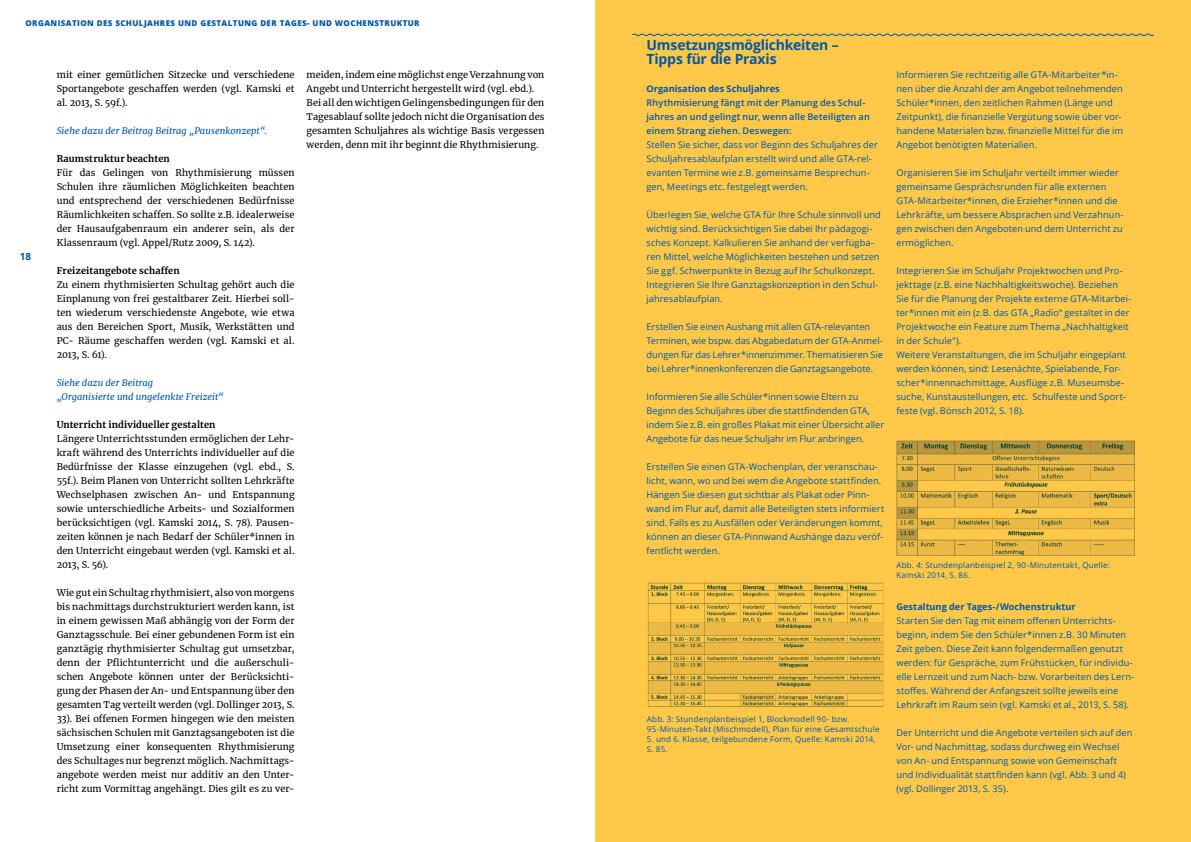
<style>
.page{position:relative;width:1191px;height:842px;background:#fff}
.page>*{position:absolute;margin:0;border:0;box-sizing:border-box;transform-origin:0 0}
.t1{font:700 14px/14px "Open Sans";letter-spacing:-.01em;color:#0057a8}
.t2{font:700 10px "Open Sans";color:#0057a8}
.t3{font:9.2px/14px "Open Sans";letter-spacing:.01em;color:#0057a8}
.t4{font:9.2px/14px "Merriweather";letter-spacing:.01em;color:#000;text-align:justify}
.t5{font:600 9.2px/14px "Open Sans";letter-spacing:.01em;color:#0057a8}
.t6{font:italic 9.2px/14px "Merriweather";letter-spacing:.005em;color:#0057a8}
.t7{font:700 9.2px "Merriweather";letter-spacing:.015em;color:#000}
.t8{font:700 9.2px "Open Sans";color:#0057a8}
.t9{font:8px/10px "Open Sans";letter-spacing:.025em;color:#0057a8}
.t10{font:800 8px "Open Sans";letter-spacing:.05em;color:#0057a8}
</style>
<div class="page">
<div style="left:595px;top:0;width:596px;height:842px;background:#ffc848"></div>
<svg style="left:632px;top:33px;width:522px;height:3px"></svg>
<img style="left:648px;top:582px;width:236px;height:125px">
<img style="left:896px;top:440px;width:238px;height:115px">
<p class="t10" style="left:26px;top:17px;width:396px">ORGANISATION DES SCHULJAHRES UND GESTALTUNG DER TAGES- UND WOCHENSTRUKTUR</p>
<p class="t2" style="left:20px;top:249px;width:13px">18</p>
<p class="t4" style="left:57px;top:67px;width:239px">mit einer gemütlichen Sitzecke und verschiedene Sportangebote geschaffen werden (vgl. Kamski et al. 2013, S. 59f.).</p>
<p class="t6" style="left:57px;top:123px;width:212px">Siehe dazu der Beitrag Beitrag „Pausenkonzept“.</p>
<p class="t7" style="left:57px;top:152px;width:115px">Raumstruktur beachten</p>
<p class="t4" style="left:57px;top:165px;width:239px">Für das Gelingen von Rhythmisierung müssen Schulen ihre räumlichen Möglichkeiten beachten und entsprechend der verschiedenen Bedürfnisse Räumlichkeiten schaffen. So sollte z.B. idealerweise der Hausaufgabenraum ein anderer sein, als der Klassenraum (vgl. Appel/Rutz 2009, S. 142).</p>
<p class="t7" style="left:57px;top:264px;width:124px">Freizeitangebote schaffen</p>
<p class="t4" style="left:57px;top:277px;width:239px">Zu einem rhythmisierten Schultag gehört auch die Einplanung von frei gestaltbarer Zeit. Hierbei soll&shy;ten wiederum verschiedenste Angebote, wie etwa aus den Bereichen Sport, Musik, Werkstätten und PC- Räume geschaffen werden (vgl. Kamski et al.<br>2013, S. 61).</p>
<p class="t6" style="left:57px;top:375px;width:169px">Siehe dazu der Beitrag<br>„Organisierte und ungelenkte Freizeit“</p>
<p class="t7" style="left:57px;top:418px;width:160px">Unterricht individueller gestalten</p>
<p class="t4" style="left:57px;top:431px;width:239px">Längere Unterrichtsstunden ermöglichen der Lehr&shy;kraft während des Unterrichts individueller auf die Bedürfnisse der Klasse einzugehen (vgl. ebd., S.<br>55f.). Beim Planen von Unterricht sollten Lehrkräfte Wechselphasen zwischen An- und Entspannung sowie unterschiedliche Arbeits- und Sozialformen berücksichtigen (vgl. Kamski 2014, S. 78). Pausen&shy;zeiten können je nach Bedarf der Schüler*innen in den Unterricht eingebaut werden (vgl. Kamski et al.<br>2013, S. 56).</p>
<p class="t4" style="left:57px;top:585px;width:239px">Wie gut ein Schultag rhythmisiert, also von morgens bis nachmittags durchstrukturiert werden kann, ist in einem gewissen Maß abhängig von der Form der Ganztagsschule. Bei einer gebundenen Form ist ein ganztägig rhythmisierter Schultag gut umsetzbar, denn der Pflichtunterricht und die außerschuli&shy;schen Angebote können unter der Berücksichti&shy;gung der Phasen der An- und Entspannung über den gesamten Tag verteilt werden (vgl. Dollinger 2013, S.<br>33). Bei offenen Formen hingegen wie den meisten sächsischen Schulen mit Ganztagsangeboten ist die Umsetzung einer konsequenten Rhythmisierung des Schultages nur begrenzt möglich. Nachmittags&shy;angebote werden meist nur additiv an den Unter&shy;richt zum Vormittag angehängt. Dies gilt es zu ver-</p>
<p class="t4" style="left:306px;top:67px;width:239px;text-align:left">meiden, indem eine möglichst enge Verzahnung von Angebt und Unterricht hergestellt wird (vgl. ebd.).<br>Bei all den wichtigen Gelingensbedingungen für den Tagesablauf sollte jedoch nicht die Organisation des gesamten Schuljahres als wichtige Basis vergessen werden, denn mit ihr beginnt die Rhythmisierung.</p>
<h1 class="t1" style="left:646px;top:38px;width:194px">Umsetzungsmöglichkeiten –<br>Tipps für die Praxis</h1>
<p class="t8" style="left:646px;top:82px;width:135px">Organisation des Schuljahres</p>
<p class="t5" style="left:646px;top:95px;width:225px">Rhythmisierung fängt mit der Planung des Schul&shy;jahres an und gelingt nur, wenn alle Beteiligten an einem Strang ziehen. Deswegen:</p>
<p class="t3" style="left:646px;top:137px;width:233px">Stellen Sie sicher, dass vor Beginn des Schuljahres der Schuljahresablaufplan erstellt wird und alle GTA-rel&shy;evanten Termine wie z.B. gemeinsame Besprechun&shy;gen, Meetings etc. festgelegt werden.</p>
<p class="t3" style="left:646px;top:207px;width:236px">Überlegen Sie, welche GTA für Ihre Schule sinnvoll und wichtig sind. Berücksichtigen Sie dabei Ihr pädagogi&shy;sches Konzept. Kalkulieren Sie anhand der verfügba&shy;ren Mittel, welche Möglichkeiten bestehen und setzen Sie ggf. Schwerpunkte in Bezug auf Ihr Schulkonzept.<br>Integrieren Sie Ihre Ganztagskonzeption in den Schul&shy;jahresablaufplan.</p>
<p class="t3" style="left:646px;top:319px;width:238px">Erstellen Sie einen Aushang mit allen GTA-relevanten Terminen, wie bspw. das Abgabedatum der GTA-Anmel&shy;dungen für das Lehrer*innenzimmer. Thematisieren Sie bei Lehrer*innenkonferenzen die Ganztagsangebote.</p>
<p class="t3" style="left:646px;top:389px;width:239px">Informieren Sie alle Schüler*innen sowie Eltern zu Beginn des Schuljahres über die stattfindenden GTA, indem Sie z.B. ein großes Plakat mit einer Übersicht aller Angebote für das neue Schuljahr im Flur anbringen.</p>
<p class="t3" style="left:646px;top:459px;width:239px">Erstellen Sie einen GTA-Wochenplan, der veranschau&shy;licht, wann, wo und bei wem die Angebote stattfinden.<br>Hängen Sie diesen gut sichtbar als Plakat oder Pinn&shy;wand im Flur auf, damit alle Beteiligten stets informiert sind. Falls es zu Ausfällen oder Veränderungen kommt, können an dieser GTA-Pinnwand Aushänge dazu veröf&shy;fentlicht werden.</p>
<p class="t9" style="left:647px;top:714px;width:234px">Abb. 3: Stundenplanbeispiel 1, Blockmodell 90- bzw.<br>95-Minuten-Takt (Mischmodell), Plan für eine Gesamtschule</p>
<p class="t9" style="left:647px;top:734px;width:230px">5. und 6. Klasse, teilgebundene Form, Quelle: Kamski 2014,<br>S. 85.</p>
<p class="t3" style="left:896px;top:67px;width:228px">Informieren Sie rechtzeitig alle GTA-Mitarbeiter*in&shy;nen über die Anzahl der am Angebot teilnehmenden Schüler*innen, den zeitlichen Rahmen (Länge und Zeitpunkt), die finanzielle Vergütung sowie über vor&shy;handene Materialen bzw. finanzielle Mittel für die im Angebot benötigten Materialien.</p>
<p class="t3" style="left:896px;top:165px;width:229px">Organisieren Sie im Schuljahr verteilt immer wieder gemeinsame Gesprächsrunden für alle externen GTA-Mitarbeiter*innen, die Erzieher*innen und die Lehrkräfte, um bessere Absprachen und Verzahnun&shy;gen zwischen den Angeboten und dem Unterricht zu ermöglichen.</p>
<p class="t3" style="left:896px;top:263px;width:236px">Integrieren Sie im Schuljahr Projektwochen und Pro&shy;jekttage (z.B. eine Nachhaltigkeitswoche). Beziehen Sie für die Planung der Projekte externe GTA-Mitarbei&shy;ter*innen mit ein (z.B. das GTA „Radio“ gestaltet in der Projektwoche ein Feature zum Thema „Nachhaltigkeit in der Schule“).<br>Weitere Veranstaltungen, die im Schuljahr eingeplant werden können, sind: Lesenächte, Spielabende, For&shy;scher*innennachmittage, Ausflüge z.B. Museumsbe&shy;suche, Kunstaustellungen, etc. Schulfeste und Sport&shy;feste (vgl. Bönsch 2012, S. 18).</p>
<p class="t9" style="left:896px;top:560px;width:215px">Abb. 4: Stundenplanbeispiel 2, 90-Minutentakt, Quelle:<br>Kamski 2014, S. 86.</p>
<p class="t8" style="left:896px;top:600px;width:181px">Gestaltung der Tages-/Wochenstruktur</p>
<p class="t3" style="left:896px;top:614px;width:239px">Starten Sie den Tag mit einem offenen Unterrichts&shy;beginn, indem Sie den Schüler*innen z.B. 30 Minuten Zeit geben. Diese Zeit kann folgendermaßen genutzt werden: für Gespräche, zum Frühstücken, für individu&shy;elle Lernzeit und zum Nach- bzw. Vorarbeiten des Lern&shy;stoffes. Während der Anfangszeit sollte jeweils eine Lehrkraft im Raum sein (vgl. Kamski et al., 2013, S. 58).</p>
<p class="t3" style="left:896px;top:726px;width:237px">Der Unterricht und die Angebote verteilen sich auf den Vor- und Nachmittag, sodass durchweg ein Wechsel von An- und Entspannung sowie von Gemeinschaft und Individualität stattfinden kann (vgl. Abb. 3 und 4) (vgl. Dollinger 2013, S. 35).</p>
</div>
